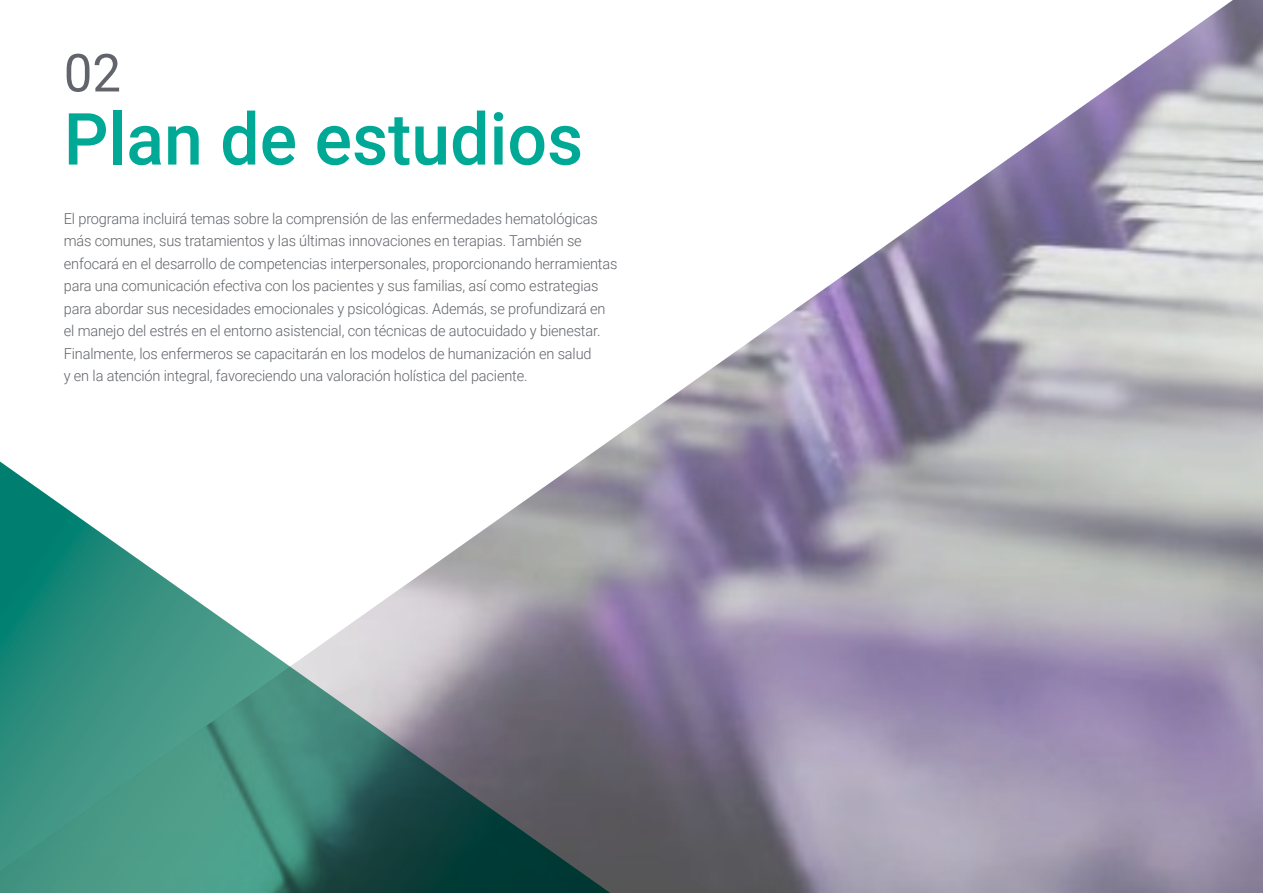
<style>
.page{position:relative;width:1263px;height:893px;background:#fff}
.page>*{position:absolute;margin:0;border:0;box-sizing:border-box;transform-origin:0 0}
.t1{font:500 72px "Roboto";color:#00a996}
.t2{font:52.5px "Roboto";color:#61646a}
.t3{font:300 15px/22.5px "Roboto";letter-spacing:-.01em;color:#61646a}
</style>
<div class="page">
<img style="left:602px;top:0;width:661px;height:893px">
<svg style="left:0;top:446px;width:640px;height:447px"></svg>
<h2 class="t2" style="left:64px;top:36px;width:59px">02</h2>
<h1 class="t1" style="left:64px;top:89px;width:521px">Plan de estudios</h1>
<p class="t3" style="left:64px;top:207px;width:555px">El programa incluirá temas sobre la comprensión de las enfermedades hematológicas más comunes, sus tratamientos y las últimas innovaciones en terapias. También se enfocará en el desarrollo de competencias interpersonales, proporcionando herramientas para una comunicación efectiva con los pacientes y sus familias, así como estrategias para abordar sus necesidades emocionales y psicológicas. Además, se profundizará en el manejo del estrés en el entorno asistencial, con técnicas de autocuidado y bienestar.<br>Finalmente, los enfermeros se capacitarán en los modelos de humanización en salud<br>y en la atención integral, favoreciendo una valoración holística del paciente.</p>
</div>
